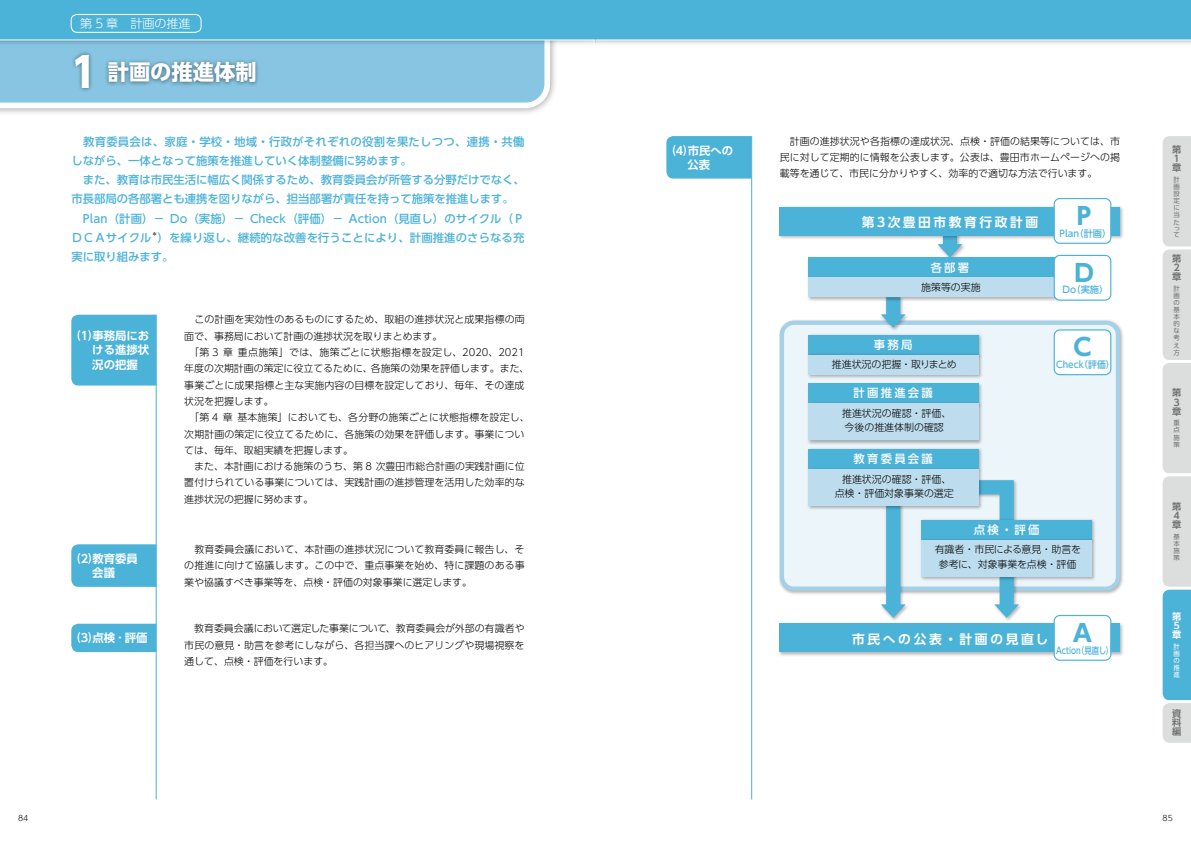
<style>
.page{position:relative;width:1191px;height:842px;background:#fff}
.page>*{position:absolute;margin:0;border:0;box-sizing:border-box;transform-origin:0 0}
.t1{font:700 23.7px "UD Shin Go Pro";color:#4bb2d8}
.t2{font:700 21.3px "UD Shin Go Pro";color:#fff}
.t3{font:700 12.8px "UD Shin Go Pro De";letter-spacing:.2em;color:#fff}
.t4{font:300 12px "UD Shin Go Pro";color:#fff}
.t5{font:500 11.3px/19.1px "UD Shin Go Pro";color:#4bb2d8}
.t6{font:700 11.3px/14.2px "UD Shin Go Pro De";color:#fff}
.t7{font:500 11.3px "UD Shin Go Pro";letter-spacing:.2em;color:#fff}
.t8{font:300 9.9px/16.3px "UD Shin Go Pro";color:#000;text-align:justify}
.t9{font:700 9.2px/9.2px "UD Shin Go Pro De";color:#727171}
.t10{font:500 9.2px "UD Shin Go Pro";color:#4bb2d8}
.t11{font:500 9.2px "UD Shin Go Pro";color:#4bb2d8;scale:.81 1}
.t12{font:500 9.2px "UD Shin Go Pro";color:#4bb2d8;scale:.96 1}
.t13{font:700 9.2px/9.2px "UD Shin Go Pro De";color:#fff}
.t14{font:300 7.8px "UD Shin Go Pro";color:#000}
.t15{font:6.4px/7.1px "UD Shin Go Pro";color:#727171;text-align:justify}
.t16{font:6.4px/7.1px "UD Shin Go Pro";color:#fff;text-align:justify}
.t17{font:300 5.8px "UD Shin Go Pro";color:#000}
.s1{font-size:41.1px}
</style>
<div class="page">
<div style="left:0;top:0;width:558px;height:116px;background:#000;opacity:.4"></div>
<svg style="left:0;top:46px;width:553px;height:65px;background:#99cce4"></svg>
<div style="left:0;top:0;width:595px;height:46px;background:#000;opacity:.4"></div>
<div style="left:0;top:0;width:595px;height:40px;background:#4bb2d8"></div>
<hr style="left:0;top:40px;width:595px;height:1px;background:#fff">
<div style="left:595px;top:0;width:596px;height:46px;background:#000;opacity:.4"></div>
<div style="left:595px;top:0;width:596px;height:40px;background:#4bb2d8"></div>
<hr style="left:595px;top:40px;width:596px;height:1px;background:#fff">
<hr style="left:751px;top:136px;width:1px;height:663px;background:#4bb2d8">
<hr style="left:156px;top:315px;width:1px;height:484px;background:#4bb2d8">
<div style="left:666px;top:136px;width:85px;height:43px;background:#4bb2d8"></div>
<div style="left:71px;top:50px;width:22px;height:43px;background:#000;opacity:.5"></div>
<div style="left:104px;top:57px;width:156px;height:30px;background:#000;opacity:.5"></div>
<div style="left:71px;top:315px;width:85px;height:71px;background:#4bb2d8"></div>
<div style="left:71px;top:544px;width:85px;height:43px;background:#4bb2d8"></div>
<div style="left:71px;top:624px;width:85px;height:28px;background:#4bb2d8"></div>
<div style="left:71px;top:14px;width:130px;height:19px;border:1px solid #fff;border-radius:6px"></div>
<svg style="left:780px;top:321px;width:340px;height:270px;background:#e3f0f7"></svg>
<img style="left:942px;top:241px;width:23px;height:9px">
<svg style="left:937px;top:244px;width:25px;height:10px"></svg>
<div style="left:943px;top:234px;width:14px;height:13px;background:#4bb2d8"></div>
<img style="left:878px;top:303px;width:33px;height:29px">
<svg style="left:881px;top:314px;width:24px;height:14px"></svg>
<div style="left:886px;top:297px;width:14px;height:20px;background:#4bb2d8"></div>
<img style="left:878px;top:512px;width:33px;height:108px">
<svg style="left:881px;top:604px;width:24px;height:14px"></svg>
<div style="left:886px;top:504px;width:14px;height:103px;background:#4bb2d8"></div>
<img style="left:1020px;top:477px;width:5px;height:131px">
<svg style="left:953px;top:473px;width:67px;height:147px"></svg>
<img style="left:780px;top:204px;width:343px;height:37px">
<div style="left:780px;top:207px;width:340px;height:28px;background:#4bb2d8"></div>
<img style="left:780px;top:621px;width:343px;height:36px">
<div style="left:780px;top:624px;width:340px;height:28px;background:#4bb2d8"></div>
<img style="left:808px;top:254px;width:289px;height:4px">
<div style="left:808px;top:258px;width:283px;height:19px;background:#4bb2d8"></div>
<img style="left:808px;top:297px;width:248px;height:6px">
<div style="left:808px;top:277px;width:283px;height:20px;background:#bdddee"></div>
<img style="left:805px;top:332px;width:179px;height:20px">
<div style="left:808px;top:335px;width:170px;height:20px;background:#4bb2d8"></div>
<img style="left:805px;top:352px;width:179px;height:48px">
<div style="left:808px;top:355px;width:170px;height:20px;background:#bdddee"></div>
<div style="left:808px;top:383px;width:170px;height:20px;background:#4bb2d8"></div>
<img style="left:805px;top:400px;width:179px;height:66px">
<div style="left:808px;top:403px;width:170px;height:37px;background:#bdddee"></div>
<div style="left:808px;top:449px;width:170px;height:20px;background:#4bb2d8"></div>
<img style="left:805px;top:466px;width:179px;height:46px">
<div style="left:808px;top:469px;width:170px;height:37px;background:#bdddee"></div>
<img style="left:918px;top:517px;width:179px;height:20px">
<div style="left:921px;top:520px;width:170px;height:20px;background:#4bb2d8"></div>
<img style="left:918px;top:537px;width:179px;height:45px">
<div style="left:921px;top:540px;width:170px;height:37px;background:#bdddee"></div>
<div style="left:1054px;top:199px;width:56px;height:44px;background:#fff;border-radius:6px"></div>
<div style="left:1053px;top:198px;width:58px;height:46px;border:1px solid #4bb2d8;border-radius:6px"></div>
<div style="left:1054px;top:255px;width:56px;height:45px;background:#fff;border-radius:6px"></div>
<div style="left:1053px;top:255px;width:58px;height:46px;border:1px solid #4bb2d8;border-radius:6px"></div>
<div style="left:1054px;top:330px;width:56px;height:45px;background:#fff;border-radius:6px"></div>
<div style="left:1053px;top:329px;width:58px;height:46px;border:1px solid #4bb2d8;border-radius:6px"></div>
<div style="left:1054px;top:615px;width:56px;height:45px;background:#fff;border-radius:6px"></div>
<div style="left:1053px;top:615px;width:58px;height:46px;border:1px solid #4bb2d8;border-radius:6px"></div>
<svg style="left:1162px;top:136px;width:29px;height:607px;background:#c4d7dd"></svg>
<p class="t4" style="left:80px;top:14px;width:112px">第 5 章　計画の推進</p>
<h2 class="t2" style="left:71px;top:55px;width:187px"><span class="s1">1</span> 計画の推進体制</h2>
<p class="t5" style="left:71px;top:132px;width:455px">　教育委員会は、家庭・学校・地域・行政がそれぞれの役割を果たしつつ、連携・共働しながら、一体となって施策を推進していく体制整備に努めます。<br>　また、教育は市民生活に幅広く関係するため、教育委員会が所管する分野だけでなく、市長部局の各部署とも連携を図りながら、担当部署が責任を持って施策を推進します。　Plan（計画）－ Do（実施）－ Check（評価）－ Action（見直し）のサイクル（ＰＤＣＡサイクル</p>
<p class="t5" style="left:71px;top:228px;width:454px;text-indent:86px">）を繰り返し、継続的な改善を行うことにより、計画推進のさらなる充実に取り組みます。</p>
<p class="t17" style="left:152px;top:229px;width:7px">＊</p>
<p class="t6" style="left:92px;top:329px;width:58px;text-align:justify;text-indent:-15px">(1)事務局における進捗状況の把握</p>
<p class="t6" style="left:92px;top:551px;width:47px;text-indent:-15px">(2)教育委員会議</p>
<p class="t8" style="left:184px;top:311px;width:347px;text-align:left">　この計画を実効性のあるものにするため、取組の進捗状況と成果指標の両面で、事務局において計画の進捗状況を取りまとめます。<br>　「第 3 章 重点施策」では、施策ごとに状態指標を設定し、2020、2021年度の次期計画の策定に役立てるために、各施策の効果を評価します。また、事業ごとに成果指標と主な実施内容の目標を設定しており、毎年、その達成状況を把握します。<br>　「第 4 章 基本施策」においても、各分野の施策ごとに状態指標を設定し、次期計画の策定に役立てるために、各施策の効果を評価します。事業については、毎年、取組実績を把握します。<br>　また、本計画における施策のうち、第 8 次豊田市総合計画の実践計画に位置付けられている事業については、実践計画の進捗管理を活用した効率的な進捗状況の把握に努めます。</p>
<p class="t8" style="left:184px;top:541px;width:342px">　教育委員会議において、本計画の進捗状況について教育委員に報告し、その推進に向けて協議します。この中で、重点事業を始め、特に課題のある事業や協議すべき事業等を、点検・評価の対象事業に選定します。</p>
<p class="t6" style="left:77px;top:630px;width:72px">(3)点検・評価</p>
<p class="t8" style="left:184px;top:620px;width:342px">　教育委員会議において選定した事業について、教育委員会が外部の有識者や市民の意見・助言を参考にしながら、各担当課へのヒアリングや現場視察を通して、点検・評価を行います。</p>
<p class="t6" style="left:687px;top:143px;width:47px;text-indent:-15px">(4)市民への公表</p>
<p class="t8" style="left:780px;top:133px;width:342px">　計画の進捗状況や各指標の達成状況、点検・評価の結果等については、市民に対して定期的に情報を公表します。公表は、豊田市ホームページへの掲載等を通じて、市民に分かりやすく、効率的で適切な方法で行います。</p>
<p class="t3" style="left:861px;top:211px;width:178px">第３次豊田市教育行政計画</p>
<p class="t7" style="left:930px;top:258px;width:40px">各部署</p>
<p class="t8" style="left:921px;top:279px;width:61px">施策等の実施</p>
<p class="t7" style="left:874px;top:335px;width:40px">事務局</p>
<p class="t8" style="left:832px;top:356px;width:126px">推進状況の把握・取りまとめ</p>
<p class="t7" style="left:853px;top:384px;width:81px">計画推進会議</p>
<p class="t8" style="left:842px;top:406px;width:111px;line-height:14.2px">推進状況の確認・評価、今後の推進体制の確認</p>
<p class="t7" style="left:853px;top:449px;width:81px">教育委員会議</p>
<p class="t8" style="left:834px;top:471px;width:121px;line-height:14.2px;text-align:center">推進状況の確認・評価、点検・評価対象事業の選定</p>
<h1 class="t1" style="left:1077px;top:196px;width:16px">P</h1>
<p class="t10" style="left:1059px;top:226px;width:53px">Plan（計画）</p>
<h1 class="t1" style="left:1074px;top:253px;width:21px">D</h1>
<p class="t10" style="left:1062px;top:282px;width:47px">Do（実施）</p>
<h1 class="t1" style="left:1073px;top:328px;width:19px">C</h1>
<p class="t12" style="left:1056px;top:357px;width:63px">Check（評価）</p>
<p class="t7" style="left:973px;top:520px;width:67px">点検・評価</p>
<p class="t8" style="left:934px;top:542px;width:148px;line-height:14.2px;text-align:center">有識者・市民による意見・助言を参考に、対象事業を点検・評価</p>
<p class="t3" style="left:852px;top:628px;width:197px">市民への公表・計画の見直し</p>
<h1 class="t1" style="left:1072px;top:613px;width:21px">A</h1>
<p class="t11" style="left:1056px;top:643px;width:72px">Action（見直し）</p>
<p class="t9" style="left:1172px;top:144px;width:10px">第<br>１章</p>
<p class="t15" style="left:1173px;top:176px;width:8px">計画設定に当た</p>
<p class="t15" style="left:1173px;top:225px;width:7px;line-height:6.1px">って</p>
<p class="t9" style="left:1172px;top:253px;width:10px">第<br>２章</p>
<p class="t15" style="left:1173px;top:285px;width:8px">計画の基本的な考え方</p>
<p class="t9" style="left:1172px;top:388px;width:10px">第<br>３章</p>
<p class="t15" style="left:1173px;top:419px;width:8px">重点施策</p>
<p class="t9" style="left:1172px;top:501px;width:10px">第<br>４章</p>
<p class="t15" style="left:1173px;top:532px;width:8px">基本施策</p>
<p class="t13" style="left:1172px;top:611px;width:10px">第<br>５章</p>
<p class="t16" style="left:1173px;top:642px;width:8px">計画の推進</p>
<p class="t9" style="left:1172px;top:708px;width:11px;text-align:justify">資料編</p>
<p class="t14" style="left:18px;top:811px;width:12px">84</p>
<p class="t14" style="left:1162px;top:811px;width:12px">85</p>
</div>
